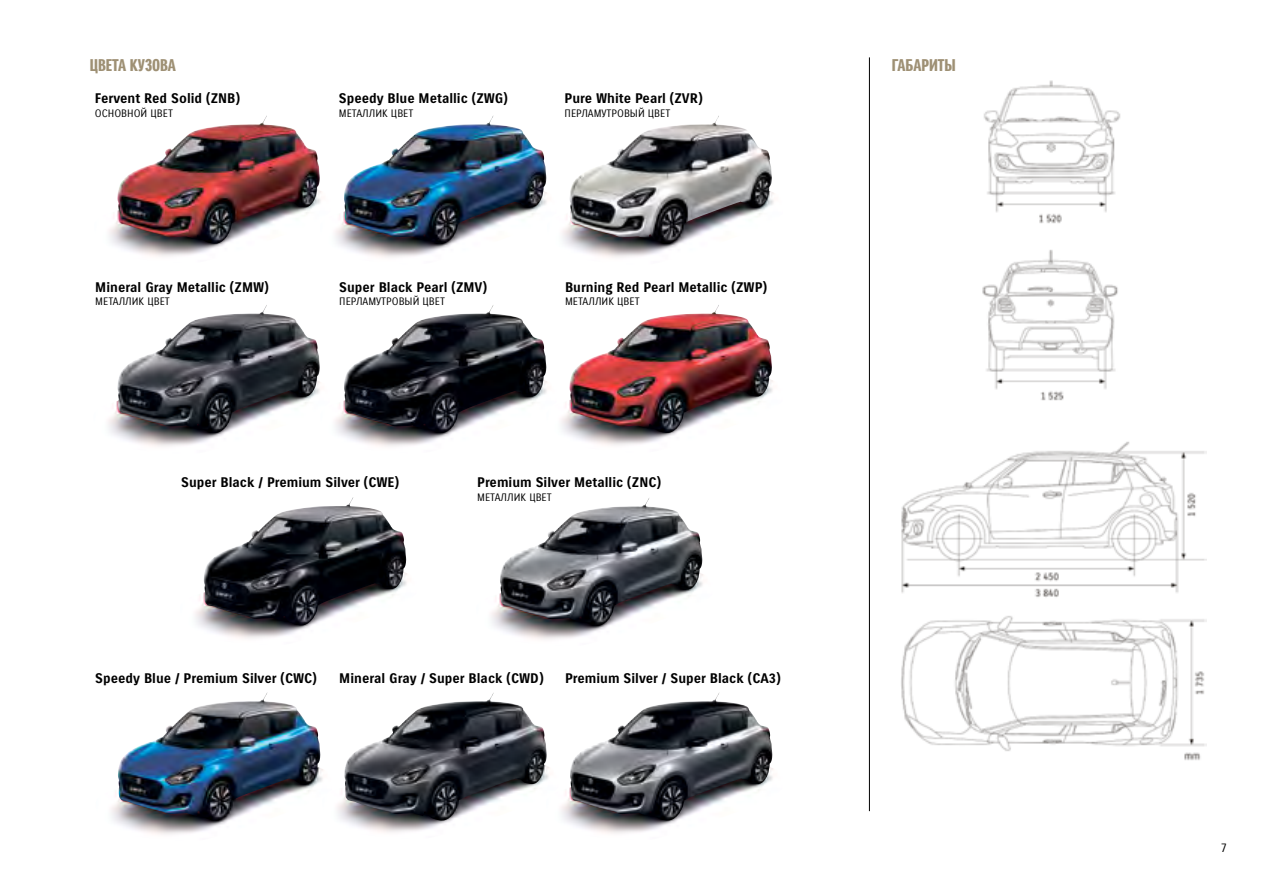
<style>
.page{position:relative;width:1263px;height:893px;background:#fff}
.page>*{position:absolute;margin:0;border:0;box-sizing:border-box;transform-origin:0 0}
.t1{font:16.5px "Suzuki PRO Headline";color:#9e9074}
.t2{font:700 13.5px "Suzuki";color:#000}
.t3{font:12px "Suzuki PRO Regular";color:#000}
.t4{font:10.5px "Suzuki PRO Regular";color:#000}
</style>
<div class="page">
<img style="left:109px;top:221px;width:115px;height:35px">
<img style="left:320px;top:175px;width:227px;height:82px">
<img style="left:562px;top:192px;width:212px;height:65px">
<img style="left:108px;top:401px;width:116px;height:45px">
<img style="left:335px;top:364px;width:212px;height:82px">
<img style="left:561px;top:380px;width:212px;height:65px">
<img style="left:195px;top:558px;width:212px;height:80px">
<img style="left:491px;top:557px;width:212px;height:82px">
<img style="left:547px;top:751px;width:226px;height:82px">
<img style="left:111px;top:752px;width:217px;height:82px">
<img style="left:901px;top:80px;width:305px;height:680px">
<img style="left:569px;top:116px;width:203px;height:128px">
<img style="left:500px;top:498px;width:202px;height:128px">
<img style="left:344px;top:116px;width:202px;height:128px">
<img style="left:344px;top:305px;width:202px;height:128px">
<img style="left:117px;top:305px;width:203px;height:128px">
<img style="left:118px;top:692px;width:202px;height:129px">
<img style="left:570px;top:692px;width:202px;height:129px">
<img style="left:344px;top:693px;width:203px;height:128px">
<img style="left:204px;top:497px;width:202px;height:129px">
<img style="left:569px;top:305px;width:203px;height:128px">
<img style="left:117px;top:116px;width:203px;height:128px">
<hr style="left:869px;top:57px;width:1px;height:754px;background:#000">
<p class="t1" style="left:90px;top:55px;width:88px">Цвета кузова</p>
<p class="t2" style="left:95px;top:92px;width:147px">Fervent Red Solid (ZNB)</p>
<p class="t4" style="left:95px;top:107px;width:8px">основно</p>
<p class="t4" style="left:141px;top:107px;width:33px">й цвет</p>
<p class="t2" style="left:95px;top:280px;width:175px">Mineral Gray Metallic (ZMW)</p>
<p class="t4" style="left:95px;top:295px;width:76px">м еталлик цвет</p>
<p class="t2" style="left:339px;top:92px;width:171px">Speedy Blue Metallic (ZWG)</p>
<p class="t4" style="left:339px;top:107px;width:76px">м еталлик цвет</p>
<p class="t2" style="left:565px;top:92px;width:139px">Pure White Pearl (ZVR)</p>
<p class="t4" style="left:565px;top:107px;width:31px">перламутров</p>
<p class="t4" style="left:630px;top:107px;width:41px">ый цвет</p>
<p class="t2" style="left:339px;top:280px;width:149px">Super Black Pearl (ZMV)</p>
<p class="t4" style="left:339px;top:295px;width:31px">перламутров</p>
<p class="t4" style="left:405px;top:295px;width:41px">ый цвет</p>
<p class="t2" style="left:565px;top:280px;width:204px">Burning Red Pearl Metallic (ZWP)</p>
<p class="t4" style="left:565px;top:295px;width:76px">м еталлик цвет</p>
<p class="t2" style="left:181px;top:475px;width:219px">Super Black / Premium Silver (CWE)</p>
<p class="t2" style="left:477px;top:475px;width:185px">Premium Silver Metallic (ZNC)</p>
<p class="t4" style="left:477px;top:490px;width:76px">м еталлик цвет</p>
<p class="t2" style="left:95px;top:671px;width:223px">Speedy Blue / Premium Silver (CWC)</p>
<p class="t2" style="left:339px;top:671px;width:206px">Mineral Gray / Super Black (CWD)</p>
<p class="t2" style="left:565px;top:671px;width:217px">Premium Silver / Super Black (CA3)</p>
<p class="t1" style="left:892px;top:55px;width:65px">Габариты</p>
<p class="t3" style="left:1220px;top:840px;width:8px">7</p>
</div>
